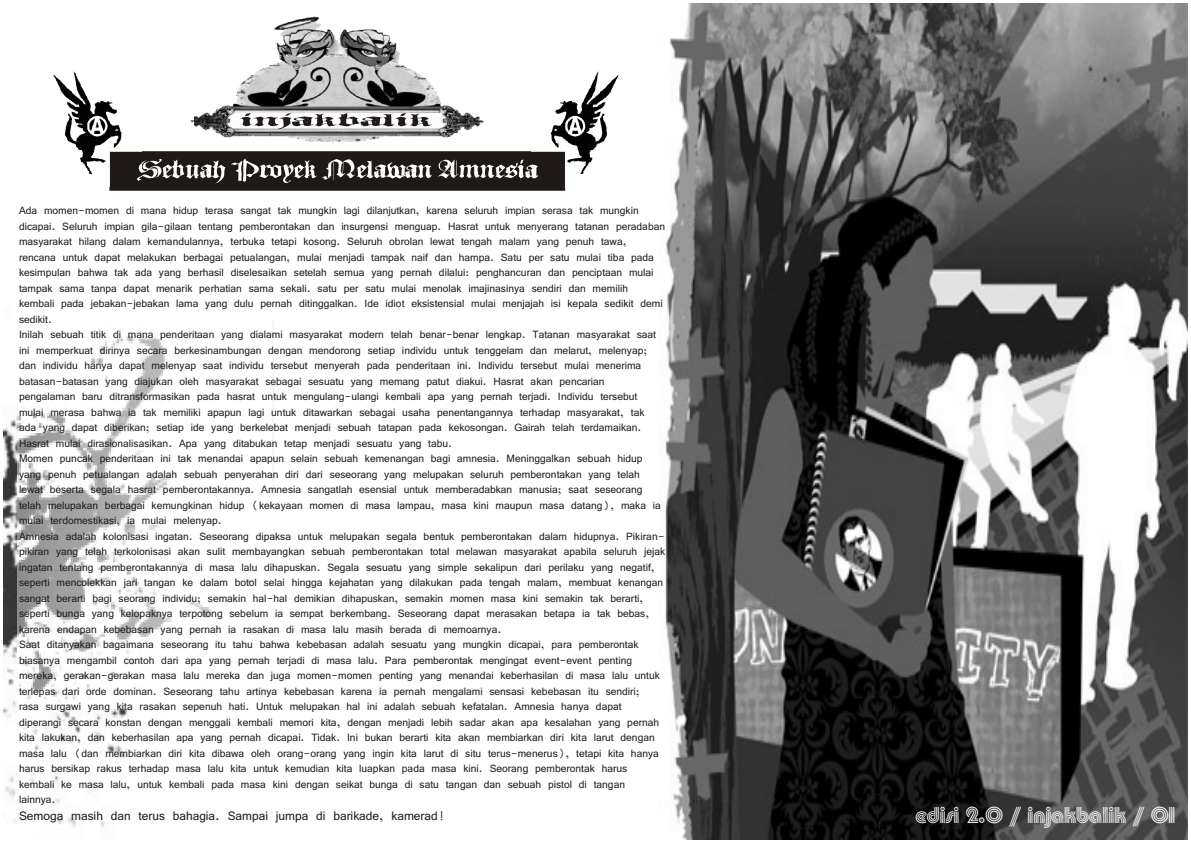
<style>
.page{position:relative;width:1191px;height:842px;background:#fff}
.page>*{position:absolute;margin:0;border:0;box-sizing:border-box;transform-origin:0 0}
.t1{font:24px "Pump Triline";color:#fff}
.t2{font:18px "Vrinda";color:#1f1a17}
.t3{font:15.5px/15.5px "Vrinda";color:#1f1a17}
</style>
<div class="page">
<img style="left:3px;top:321px;width:270px;height:507px">
<img style="left:665px;top:3px;width:522px;height:837px">
<img style="left:17px;top:322px;width:257px;height:387px">
<img style="left:190px;top:16px;width:294px;height:127px">
<svg style="left:240px;top:113px;width:193px;height:16px"></svg>
<div style="left:110px;top:152px;width:455px;height:38px;background:#1f1a17"></div>
<svg style="left:141px;top:159px;width:84px;height:24px"></svg>
<svg style="left:231px;top:158px;width:300px;height:25px"></svg>
<img style="left:531px;top:71px;width:88px;height:115px">
<img style="left:53px;top:71px;width:88px;height:115px">
<p class="t3" style="left:19px;top:203px;width:648px">Ada momen-momen di mana hidup terasa sangat tak mungkin lagi dilanjutkan, karena seluruh impian serasa tak mungkin dicapai. Seluruh impian gila-gilaan tentang pemberontakan dan insurgensi menguap. Hasrat untuk menyerang tatanan peradaban masyarakat hilang dalam kemandulannya, terbuka tetapi kosong. Seluruh obrolan lewat tengah malam yang penuh tawa, rencana untuk dapat melakukan berbagai petualangan, mulai menjadi tampak naif dan hampa. Satu per satu mulai tiba pada kesimpulan bahwa tak ada yang berhasil diselesaikan setelah semua yang pernah dilalui: penghancuran dan penciptaan mulai tampak sama tanpa dapat menarik perhatian sama sekali. satu per satu mulai menolak imajinasinya sendiri dan memilih kembali pada jebakan-jebakan lama yang dulu pernah ditinggalkan. Ide idiot eksistensial mulai menjajah isi kepala sedikit demi sedikit.<br>Inilah sebuah titik di mana penderitaan yang dialami masyarakat modern telah benar-benar lengkap. Tatanan masyarakat saat ini memperkuat dirinya secara berkesinambungan dengan mendorong setiap individu untuk tenggelam dan melarut, melenyap; dan individu hanya dapat melenyap saat individu tersebut menyerah pada penderitaan ini. Individu tersebut mulai menerima batasan-batasan yang diajukan oleh masyarakat sebagai sesuatu yang memang patut diakui. Hasrat akan pencarian<br>pengalaman baru ditransformasikan pada hasrat untuk mengulang-ulangi kembali apa yang pernah terjadi. Individu tersebut mulai merasa bahwa ia tak memiliki apapun lagi untuk ditawarkan sebagai usaha penentangannya terhadap masyarakat, tak ada yang dapat diberikan; setiap ide yang berkelebat menjadi sebuah tatapan pada kekosongan. Gairah telah terdamaikan.<br>Hasrat mulai dirasionalisasikan. Apa yang ditabukan tetap menjadi sesuatu yang tabu.<br>Momen puncak penderitaan ini tak menandai apapun selain sebuah kemenangan bagi amnesia. Meninggalkan sebuah hidup yang penuh petualangan adalah sebuah penyerahan diri dari seseorang yang melupakan seluruh pemberontakan yang telah lewat beserta segala hasrat pemberontakannya. Amnesia sangatlah esensial untuk memberadabkan manusia; saat seseorang telah melupakan berbagai kemungkinan hidup (kekayaan momen di masa lampau, masa kini maupun masa datang), maka ia mulai terdomestikasi, ia mulai melenyap.<br>Amnesia adalah kolonisasi ingatan. Seseorang dipaksa untuk melupakan segala bentuk pemberontakan dalam hidupnya. Pikiran&shy;pikiran yang telah terkolonisasi akan sulit membayangkan sebuah pemberontakan total melawan masyarakat apabila seluruh jejak ingatan tentang pemberontakannya di masa lalu dihapuskan. Segala sesuatu yang simple sekalipun dari perilaku yang negatif, seperti mencolekkan jari tangan ke dalam botol selai hingga kejahatan yang dilakukan pada tengah malam, membuat kenangan sangat berarti bagi seorang individu; semakin hal-hal demikian dihapuskan, semakin momen masa kini semakin tak berarti, seperti bunga yang kelopaknya terpotong sebelum ia sempat berkembang. Seseorang dapat merasakan betapa ia tak bebas, karena endapan kebebasan yang pernah ia rasakan di masa lalu masih berada di memoarnya.<br>Saat ditanyakan bagaimana seseorang itu tahu bahwa kebebasan adalah sesuatu yang mungkin dicapai, para pemberontak biasanya mengambil contoh dari apa yang pernah terjadi di masa lalu. Para pemberontak mengingat event-event penting mereka, gerakan-gerakan masa lalu mereka dan juga momen-momen penting yang menandai keberhasilan di masa lalu untuk terlepas dari orde dominan. Seseorang tahu artinya kebebasan karena ia pernah mengalami sensasi kebebasan itu sendiri;<br>rasa surgawi yang kita rasakan sepenuh hati. Untuk melupakan hal ini adalah sebuah kefatalan. Amnesia hanya dapat diperangi secara konstan dengan menggali kembali memori kita, dengan menjadi lebih sadar akan apa kesalahan yang pernah kita lakukan, dan keberhasilan apa yang pernah dicapai. Tidak. Ini bukan berarti kita akan membiarkan diri kita larut dengan masa lalu (dan membiarkan diri kita dibawa oleh orang-orang yang ingin kita larut di situ terus-menerus), tetapi kita hanya harus bersikap rakus terhadap masa lalu kita untuk kemudian kita luapkan pada masa kini. Seorang pemberontak harus kembali ke masa lalu, untuk kembali pada masa kini dengan seikat bunga di satu tangan dan sebuah pistol di tangan lainnya.</p>
<p class="t2" style="left:19px;top:808px;width:428px">Semoga masih dan terus bahagia. Sampai jumpa di barikade, kamerad!</p>
<h1 class="t1" style="left:915px;top:807px;width:261px">edisi 2.0 / injakbalik / 01</h1>
</div>
